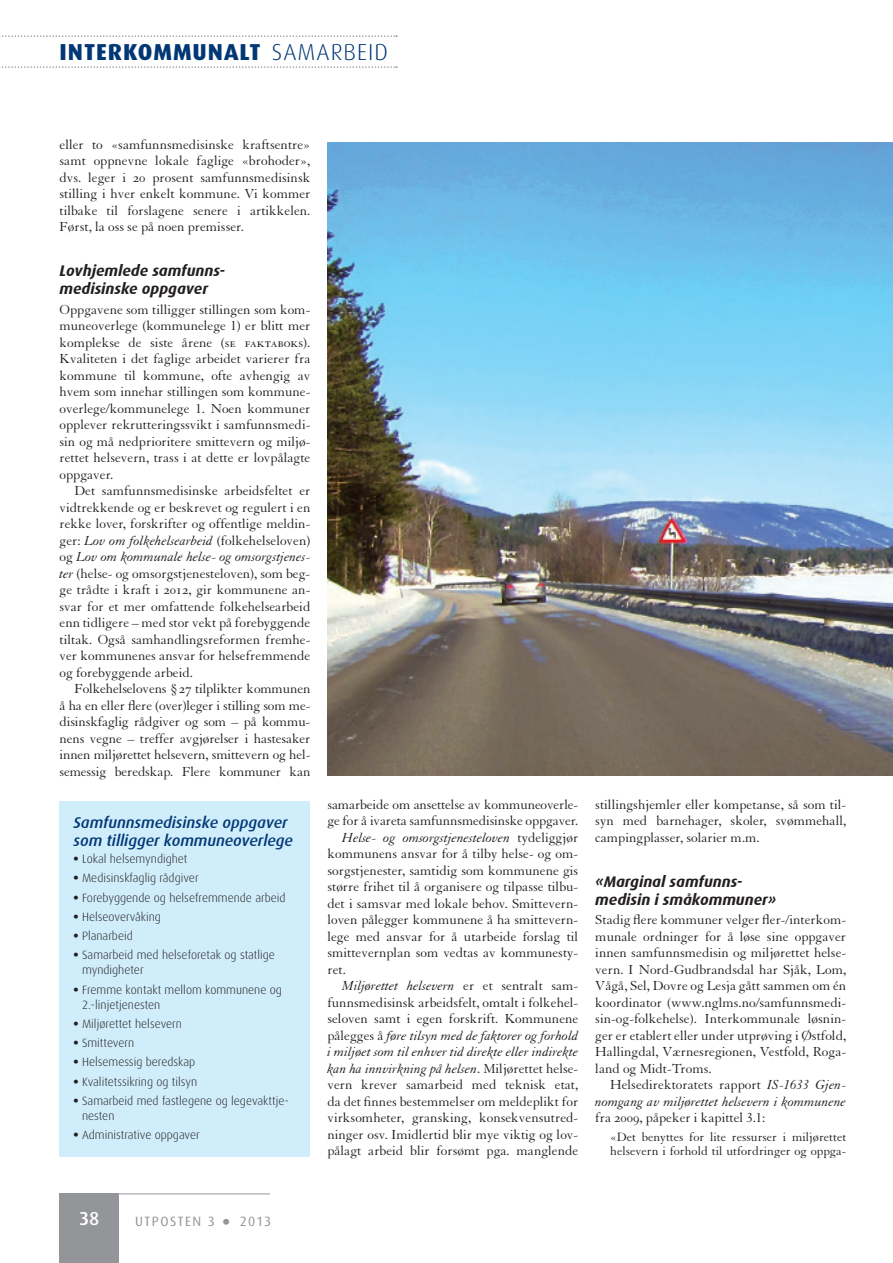
<style>
.page{position:relative;width:893px;height:1263px;background:#fff}
.page>*{position:absolute;margin:0;border:0;box-sizing:border-box;transform-origin:0 0}
.t1{font:800 23.1px "Dax";letter-spacing:.045em;color:#013775}
.t2{font:500 18.75px "Dax";color:#fff}
.t3{font:italic 500 15.75px/18px "Dax";color:#013775}
.t4{font:italic 700 15.3px/18px "Dax";color:#231f20}
.t5{font:14.25px/16.5px "Granjon";color:#231f20;text-align:justify}
.t6{font:italic 14.25px/16.5px "Granjon";color:#231f20;text-align:justify}
.t7{font:13.5px "Dax";letter-spacing:.11em;color:#939598}
.t8{font:13.2px/14.5px "Granjon";color:#231f20}
.t9{font:300 12px/15px "Dax";color:#231f20}
.s1{font-weight:300}
.s2{font-family:"Granjon SC"}
.s3{font-style:italic}
.s4{font-weight:800}
.s5{font-style:normal}
.s6{font-family:"Granjon SC";font-style:normal}
.s7{font-size:31.5px}
</style>
<div class="page">
<div style="left:60px;top:1193px;width:59px;height:70px;background:#939598"></div>
<hr style="left:119px;top:1193px;width:151px;height:1px;background:#939598">
<svg style="left:0;top:66px;width:397px;height:2px"></svg>
<svg style="left:0;top:35px;width:397px;height:2px"></svg>
<img style="left:327px;top:142px;width:566px;height:633px">
<div style="left:60px;top:801px;width:250px;height:356px;background:#d0edfb"></div>
<h1 class="t1" style="left:60px;top:38px;width:330px">INTERKOMMUNALT <span class="s1">SAMARBEID</span></h1>
<p class="t5" style="left:60px;top:136px;width:252px">eller to «samfunnsmedisinske kraftsentre» samt oppnevne lokale faglige «brohoder», dvs. leger i <span class="s2">20</span> prosent samfunnsmedisinsk stilling i hver enkelt kommune. Vi kommer tilbake til forslagene senere i artikkelen.<br>Først, la oss se på noen premisser.</p>
<p class="t4" style="left:60px;top:262px;width:167px">Lovhjemlede samfunns&shy;medisinske oppgaver</p>
<p class="t5" style="left:60px;top:301px;width:252px">Oppgavene som tilligger stillingen som kom&shy;muneoverlege (kommunelege 1) er blitt mer komplekse de siste årene <span class="s2">(se faktaboks)</span>.<br>Kvaliteten i det faglige arbeidet varierer fra kommune til kommune, ofte avhengig av hvem som innehar stillingen som kommune&shy;overlege/kommunelege 1. Noen kommuner opplever rekrutteringssvikt i samfunnsmedi&shy;sin og må nedprioritere smittevern og miljø&shy;rettet helsevern, trass i at dette er lovpålagte oppgaver.</p>
<p class="t5" style="left:60px;top:483px;width:252px;text-indent:15px">Det samfunnsmedisinske arbeidsfeltet er vidtrekkende og er beskrevet og regulert i en rekke lover, forskrifter og offentlige meldin&shy;ger: <span class="s3">Lov om folkehelsearbeid</span> (folkehelseloven) og <span class="s3">Lov om kommunale helse- og omsorgstjenes&shy;ter</span> (helse- og omsorgstjenesteloven), som beg&shy;ge trådte i kraft i <span class="s2">2012</span>, gir kommunene an&shy;svar for et mer omfattende folkehelsearbeid enn tidligere – med stor vekt på forebyggende tiltak. Også samhandlingsreformen fremhe&shy;ver kommunenes ansvar for helsefremmende og forebyggende arbeid.</p>
<p class="t5" style="left:60px;top:681px;width:252px;text-indent:15px">Folkehelselovens §<span class="s2">27</span> tilplikter kommunen å ha en eller flere (over)leger i stilling som me&shy;disinskfaglig rådgiver og som – på kommu&shy;nens vegne – treffer avgjørelser i hastesaker innen miljørettet helsevern, smittevern og hel&shy;semessig beredskap. Flere kommuner kan</p>
<p class="t3" style="left:74px;top:813px;width:221px">Samfunnsmedisinske oppgaver som tilligger kommuneoverlege</p>
<p class="t9" style="left:74px;top:851px;width:116px"><span class="s4">•</span> Lokal helsemyndighet</p>
<p class="t9" style="left:74px;top:871px;width:127px"><span class="s4">•</span> Medisinskfaglig rådgiver</p>
<p class="t9" style="left:74px;top:890px;width:214px"><span class="s4">•</span> Forebyggende og helsefremmende arbeid</p>
<p class="t9" style="left:74px;top:909px;width:89px"><span class="s4">•</span> Helseovervåking</p>
<p class="t9" style="left:74px;top:928px;width:61px"><span class="s4">•</span> Planarbeid</p>
<p class="t9" style="left:82px;top:948px;width:194px;text-indent:-9px"><span class="s4">•</span> Samarbeid med helseforetak og statlige myndigheter</p>
<p class="t9" style="left:82px;top:982px;width:201px;text-indent:-9px"><span class="s4">•</span> Fremme kontakt mellom kommunene og<br>2.-linjetjenesten</p>
<p class="t9" style="left:74px;top:1016px;width:110px"><span class="s4">•</span> Miljørettet helsevern</p>
<p class="t9" style="left:74px;top:1035px;width:62px"><span class="s4">•</span> Smittevern</p>
<p class="t9" style="left:74px;top:1055px;width:123px"><span class="s4">•</span> Helsemessig beredskap</p>
<p class="t9" style="left:74px;top:1074px;width:125px"><span class="s4">•</span> Kvalitetssikring og tilsyn</p>
<p class="t9" style="left:82px;top:1093px;width:208px;text-indent:-9px"><span class="s4">•</span> Samarbeid med fastlegene og legevakttje&shy;nesten</p>
<p class="t9" style="left:74px;top:1127px;width:128px"><span class="s4">•</span> Administrative oppgaver</p>
<p class="t5" style="left:327px;top:796px;width:252px">samarbeide om ansettelse av kommuneoverle-</p>
<p class="t5" style="left:327px;top:813px;width:252px">ge for å ivareta samfunnsmedisinske oppgaver.</p>
<p class="t6" style="left:342px;top:829px;width:237px">Helse- og omsorgstjenesteloven <span class="s5">tydeliggjør</span></p>
<p class="t5" style="left:327px;top:846px;width:252px">kommunens ansvar for å tilby helse- og om-</p>
<p class="t5" style="left:327px;top:862px;width:252px">sorgstjenester, samtidig som kommunene gis</p>
<p class="t5" style="left:327px;top:879px;width:252px">større frihet til å organisere og tilpasse tilbu-</p>
<p class="t5" style="left:327px;top:895px;width:252px">det i samsvar med lokale behov. Smittevern-</p>
<p class="t5" style="left:327px;top:912px;width:252px">loven pålegger kommunene å ha smittevern-</p>
<p class="t5" style="left:327px;top:928px;width:252px">lege med ansvar for å utarbeide forslag til</p>
<p class="t5" style="left:327px;top:945px;width:252px">smittevernplan som vedtas av kommunesty-</p>
<p class="t5" style="left:327px;top:961px;width:20px">ret.</p>
<p class="t6" style="left:342px;top:978px;width:238px">Miljørettet helsevern <span class="s5">er et sentralt sam-</span></p>
<p class="t5" style="left:327px;top:994px;width:252px">funnsmedisinsk arbeidsfelt, omtalt i folkehel-</p>
<p class="t5" style="left:327px;top:1011px;width:252px">seloven samt i egen forskrift. Kommunene</p>
<p class="t6" style="left:327px;top:1027px;width:252px"><span class="s5">pålegges å</span> føre tilsyn med de faktorer og forhold</p>
<p class="t6" style="left:327px;top:1044px;width:252px">i miljøet som til enhver tid direkte eller indirekte</p>
<p class="t6" style="left:327px;top:1060px;width:252px">kan ha innvirkning på helsen<span class="s5">. Miljørettet helse-</span></p>
<p class="t5" style="left:327px;top:1077px;width:252px">vern krever samarbeid med teknisk etat,</p>
<p class="t5" style="left:327px;top:1093px;width:252px">da det finnes bestemmelser om meldeplikt for</p>
<p class="t5" style="left:327px;top:1110px;width:252px">virksomheter, gransking, konsekvensutred-</p>
<p class="t5" style="left:327px;top:1126px;width:252px">ninger osv. Imidlertid blir mye viktig og lov-</p>
<p class="t5" style="left:327px;top:1143px;width:252px">pålagt arbeid blir forsømt pga. manglende</p>
<p class="t5" style="left:595px;top:796px;width:252px">stillingshjemler eller kompetanse, så som til&shy;syn med barnehager, skoler, svømmehall, campingplasser, solarier m.m.</p>
<p class="t4" style="left:595px;top:872px;width:182px">«Marginal samfunns&shy;medisin i småkommuner»</p>
<p class="t5" style="left:595px;top:912px;width:252px">Stadig flere kommuner velger fler-/interkom&shy;munale ordninger for å løse sine oppgaver innen samfunnsmedisin og miljørettet helse&shy;vern. I Nord-Gudbrandsdal har Sjåk, Lom, Vågå, Sel, Dovre og Lesja gått sammen om én koordinator (www.nglms.no/samfunnsmedi&shy;sin-og-folkehelse). Interkommunale løsnin&shy;ger er etablert eller under utprøving i Østfold, Hallingdal, Værnesregionen, Vestfold, Roga&shy;land og Midt-Troms.</p>
<p class="t6" style="left:595px;top:1077px;width:252px;text-indent:15px"><span class="s5">Helsedirektoratets rapport</span> IS-1633 Gjen&shy;nomgang av miljørettet helsevern i kommunene <span class="s5">fra</span> <span class="s6">2009,</span> <span class="s5">påpeker i kapittel 3.1:</span></p>
<p class="t8" style="left:610px;top:1129px;width:238px">«Det benyttes for lite ressurser i miljørettet helsevern i forhold til utfordringer og oppga-</p>
<h2 class="t2" style="left:79px;top:1208px;width:22px">38</h2>
<p class="t7" style="left:135px;top:1213px;width:81px">UTPOSTEN 3</p>
<p class="t7" style="left:221px;top:1213px;width:52px"><span class="s7">•</span> 2013</p>
</div>
